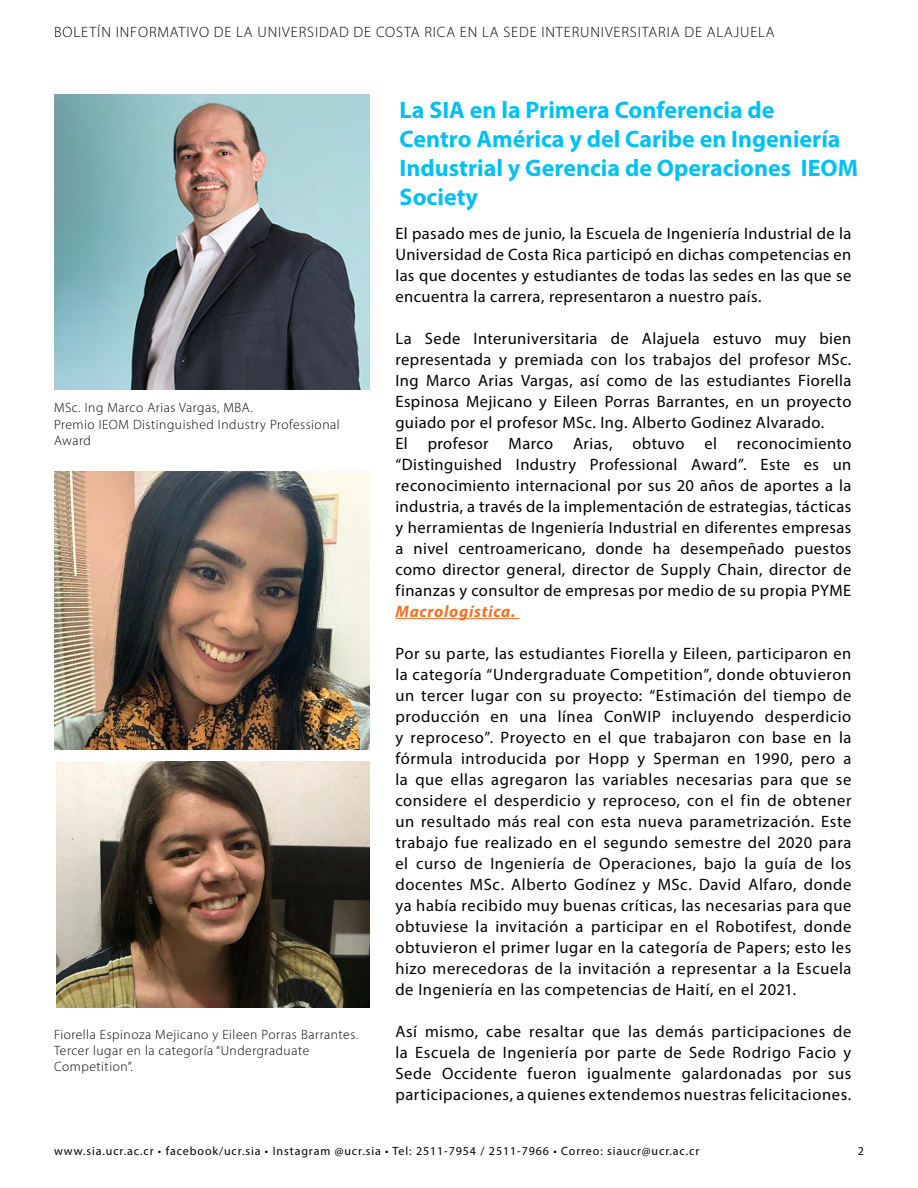
<style>
.page{position:relative;width:918px;height:1188px;background:#fff}
.page>*{position:absolute;margin:0;border:0;box-sizing:border-box;transform-origin:0 0}
.t1{font:700 24px/28.8px "Myriad Pro";color:#00c0f3}
.t2{font:16.5px/21px "Myriad Pro";letter-spacing:.03em;color:#000;text-align:justify}
.t3{font:italic 700 16.5px "Myriad Pro";letter-spacing:.045em;color:#f37021}
.t4{font:300 15px "Myriad Pro";letter-spacing:.06em;color:#000}
.t5{font:300 13.5px/16.2px "Myriad Pro";letter-spacing:.04em;color:#000}
.t6{font:12px "Myriad Pro";letter-spacing:.075em;color:#000}
</style>
<div class="page">
<img style="left:54px;top:95px;width:316px;height:295px">
<img style="left:57px;top:762px;width:313px;height:246px">
<img style="left:54px;top:472px;width:316px;height:278px">
<hr style="left:395px;top:618px;width:125px;height:1px;background:#f37021">
<p class="t4" style="left:54px;top:23px;width:722px">BOLETÍN INFORMATIVO DE LA UNIVERSIDAD DE COSTA RICA EN LA SEDE INTERUNIVERSITARIA DE ALAJUELA</p>
<p class="t5" style="left:54px;top:400px;width:287px">MSc. Ing Marco Arias Vargas, MBA.<br>Premio IEOM Distinguished Industry Professional<br>Award</p>
<p class="t5" style="left:54px;top:1026px;width:306px">Fiorella Espinoza Mejicano y Eileen Porras Barrantes.<br>Tercer lugar en la categoría “Undergraduate<br>Competition”.</p>
<h1 class="t1" style="left:400px;top:95px;width:460px">La SIA en la Primera Conferencia de<br>Centro América y del Caribe en Ingeniería<br>Industrial y Gerencia de Operaciones IEOM<br>Society</h1>
<p class="t2" style="left:395px;top:223px;width:458px">El pasado mes de junio, la Escuela de Ingeniería Industrial de la Universidad de Costa Rica participó en dichas competencias en las que docentes y estudiantes de todas las sedes en las que se encuentra la carrera, representaron a nuestro país.</p>
<p class="t2" style="left:395px;top:328px;width:458px;text-align:left">La Sede Interuniversitaria de Alajuela estuvo muy bien representada y premiada con los trabajos del profesor MSc.<br>Ing Marco Arias Vargas, así como de las estudiantes Fiorella Espinosa Mejicano y Eileen Porras Barrantes, en un proyecto guiado por el profesor MSc. Ing. Alberto Godinez Alvarado.<br>El profesor Marco Arias, obtuvo el reconocimiento “Distinguished Industry Professional Award”. Este es un reconocimiento internacional por sus 20 años de aportes a la industria, a través de la implementación de estrategias, tácticas y herramientas de Ingeniería Industrial en diferentes empresas a nivel centroamericano, donde ha desempeñado puestos como director general, director de Supply Chain, director de finanzas y consultor de empresas por medio de su propia PYME</p>
<p class="t3" style="left:395px;top:601px;width:122px">Macrologística.</p>
<p class="t2" style="left:395px;top:643px;width:458px">Por su parte, las estudiantes Fiorella y Eileen, participaron en la categoría “Undergraduate Competition”, donde obtuvieron un tercer lugar con su proyecto: “Estimación del tiempo de producción en una línea ConWIP incluyendo desperdicio y reproceso”. Proyecto en el que trabajaron con base en la fórmula introducida por Hopp y Sperman en 1990, pero a la que ellas agregaron las variables necesarias para que se considere el desperdicio y reproceso, con el fin de obtener un resultado más real con esta nueva parametrización. Este trabajo fue realizado en el segundo semestre del 2020 para el curso de Ingeniería de Operaciones, bajo la guía de los docentes MSc. Alberto Godínez y MSc. David Alfaro, donde ya había recibido muy buenas críticas, las necesarias para que obtuviese la invitación a participar en el Robotifest, donde obtuvieron el primer lugar en la categoría de Papers; esto les hizo merecedoras de la invitación a representar a la Escuela de Ingeniería en las competencias de Haití, en el 2021.</p>
<p class="t2" style="left:395px;top:1021px;width:458px">Así mismo, cabe resaltar que las demás participaciones de la Escuela de Ingeniería por parte de Sede Rodrigo Facio y Sede Occidente fueron igualmente galardonadas por sus participaciones, a quienes extendemos nuestras felicitaciones.</p>
<p class="t6" style="left:54px;top:1144px;width:647px">www.sia.ucr.ac.cr • facebook/ucr.sia • Instagram @ucr.sia • Tel: 2511-7954 / 2511-7966 • Correo: siaucr@ucr.ac.cr</p>
<p class="t6" style="left:858px;top:1144px;width:8px">2</p>
</div>
